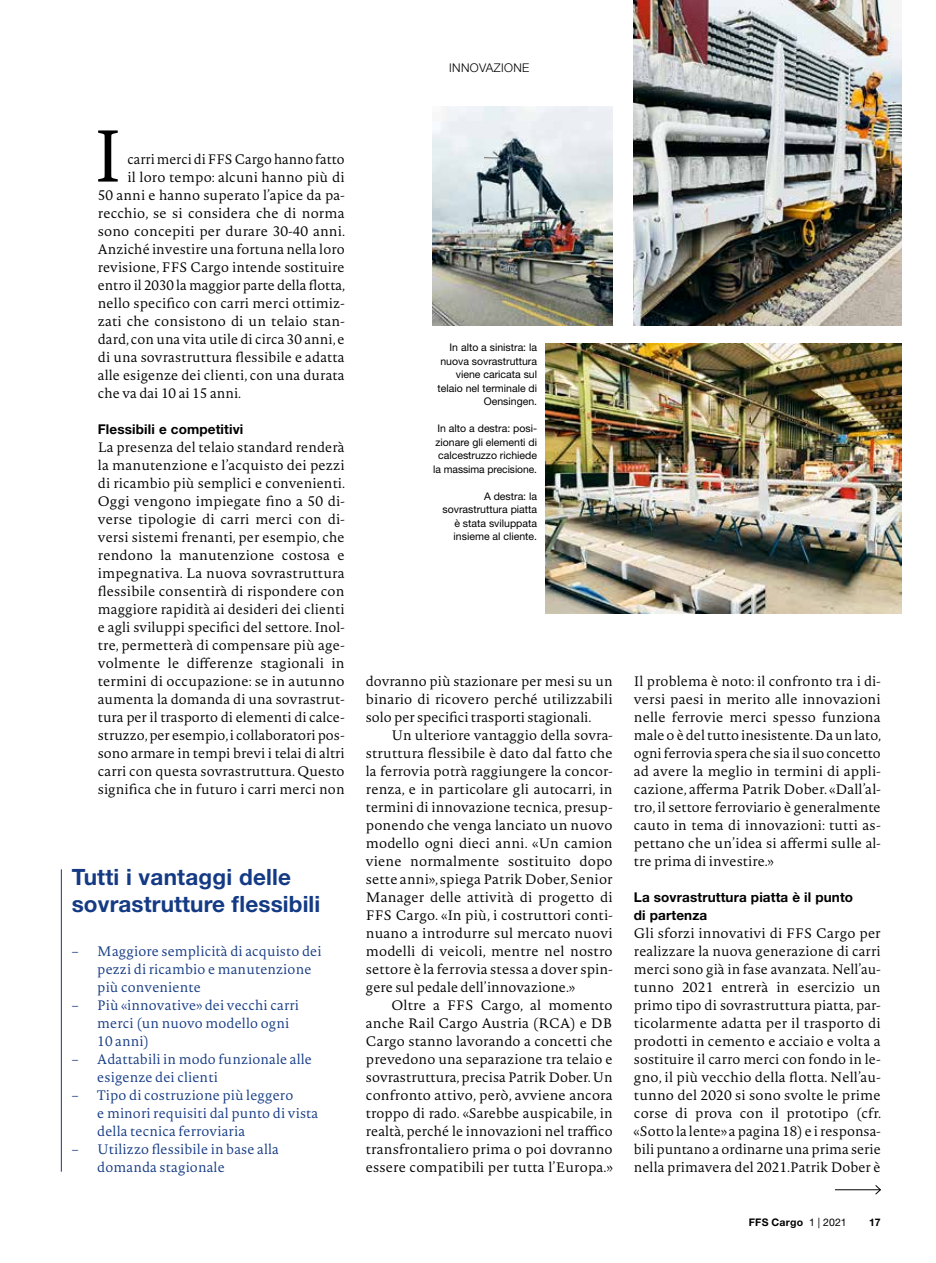
<style>
.page{position:relative;width:936px;height:1263px;background:#fff}
.page>*{position:absolute;margin:0;border:0;box-sizing:border-box;transform-origin:0 0}
.t1{font:300 72px "Novel Pro";color:#000}
.t2{font:700 22.5px/27px "Helvetica Neue LT Std";letter-spacing:.005em;color:#143a84}
.t3{font:300 13.5px/18px "Novel Pro";letter-spacing:.005em;color:#000;text-align:justify}
.t4{font:300 13.5px/18px "Novel Pro";letter-spacing:.01em;color:#143a84}
.t5{font:700 13.5px/18px "Helvetica Neue LT Std";letter-spacing:.01em;color:#000}
.t6{font:300 12px "Helvetica Neue LT Std";letter-spacing:.03em;color:#000}
.t7{font:10.5px/13.5px "Helvetica Neue LT Std";color:#000;text-align:right}
.t8{font:700 10.5px "Helvetica Neue LT Std";letter-spacing:.02em;color:#000}
.s1{font-weight:400}
</style>
<div class="page">
<hr style="left:834px;top:1189px;width:46px;height:1px;background:#000">
<svg style="left:875px;top:1185px;width:5px;height:10px"></svg>
<hr style="left:61px;top:869px;width:1px;height:303px;background:#143a84">
<img style="left:545px;top:344px;width:356px;height:270px">
<img style="left:634px;top:0;width:267px;height:326px">
<img style="left:433px;top:106px;width:179px;height:220px">
<p class="t6" style="left:449px;top:61px;width:82px">INNOVAZIONE</p>
<h1 class="t1" style="left:93px;top:102px;width:32px">I</h1>
<p class="t3" style="left:127px;top:149px;width:219px">carri merci di FFSCargo hanno fatto</p>
<p class="t3" style="left:127px;top:167px;width:219px">il loro tempo: alcuni hanno più di</p>
<p class="t3" style="left:98px;top:185px;width:248px">50 anni e hanno superato l’apice da pa-</p>
<p class="t3" style="left:98px;top:203px;width:248px">recchio, se si considera che di norma</p>
<p class="t3" style="left:98px;top:221px;width:249px">sono concepiti per durare 30-40 anni.</p>
<p class="t3" style="left:98px;top:239px;width:248px">Anziché investire una fortuna nella loro</p>
<p class="t3" style="left:98px;top:257px;width:248px">revisione, FFS Cargo intende sostituire</p>
<p class="t3" style="left:98px;top:275px;width:249px">entro il 2030 la maggior parte della flotta,</p>
<p class="t3" style="left:98px;top:293px;width:248px">nello specifico con carri merci ottimiz-</p>
<p class="t3" style="left:98px;top:311px;width:248px">zati che consistono di un telaio stan-</p>
<p class="t3" style="left:98px;top:329px;width:248px">dard, con una vita utile di circa 30 anni, e</p>
<p class="t3" style="left:98px;top:347px;width:248px">di una sovrastruttura flessibile e adatta</p>
<p class="t3" style="left:98px;top:365px;width:248px">alle esigenze dei clienti, con una durata</p>
<p class="t3" style="left:98px;top:383px;width:145px">che va dai 10 ai 15 anni.</p>
<p class="t5" style="left:98px;top:419px;width:147px">Flessibili e competitivi</p>
<p class="t3" style="left:98px;top:437px;width:249px">La presenza del telaio standard renderà la manutenzione e l’acquisto dei pezzi di ricambio più semplici e convenienti.<br>Oggi vengono impiegate fino a 50 di&shy;verse tipologie di carri merci con di&shy;versi sistemi frenanti, per esempio, che rendono la manutenzione costosa e impegnativa. La nuova sovrastruttura flessibile consentirà di rispondere con maggiore rapidità ai desideri dei clienti e agli sviluppi specifici del settore. Inol&shy;tre, permetterà di compensare più age&shy;volmente le differenze stagionali in termini di occupazione: se in autunno aumenta la domanda di una sovrastrut&shy;tura per il trasporto di elementi di calce&shy;struzzo, per esempio, i collaboratori pos&shy;sono armare in tempi brevi i telai di altri carri con questa sovrastruttura. Questo significa che in futuro i carri merci non</p>
<h2 class="t2" style="left:72px;top:863px;width:250px">Tutti i vantaggi delle sovrastrutture flessibili</h2>
<p class="t4" style="left:97px;top:941px;width:226px;text-indent:-26px">– Maggiore semplicità di acquisto dei pezzi di ricambio e manutenzione più conveniente</p>
<p class="t4" style="left:97px;top:995px;width:203px;text-indent:-26px">– Più «innovative» dei vecchi carri merci (un nuovo modello ogni<br>10 anni)</p>
<p class="t4" style="left:97px;top:1049px;width:216px;text-indent:-26px">– Adattabili in modo funzionale alle esigenze dei clienti</p>
<p class="t4" style="left:97px;top:1085px;width:222px;text-indent:-26px">– Tipo di costruzione più leggero<br>e minori requisiti dal punto di vista della tecnica ferroviaria</p>
<p class="t4" style="left:97px;top:1139px;width:183px;text-indent:-26px">– Utilizzo flessibile in base alla domanda stagionale</p>
<p class="t7" style="left:437px;top:340px;width:101px">In alto a sinistra: la nuova sovrastruttura viene caricata sul telaio nel terminale di<br>Oensingen.</p>
<p class="t7" style="left:433px;top:421px;width:105px;text-align:center">In alto a destra: posi&shy;zionare gli elementi di calcestruzzo richiede la massima precisione.</p>
<p class="t7" style="left:442px;top:489px;width:96px">A destra: la sovrastruttura piatta è stata sviluppata insieme al cliente.</p>
<p class="t3" style="left:366px;top:671px;width:248px">dovranno più stazionare per mesi su un binario di ricovero perché utilizzabili solo per specifici trasporti stagionali.</p>
<p class="t3" style="left:366px;top:725px;width:248px;text-indent:26px">Un ulteriore vantaggio della sovra&shy;struttura flessibile è dato dal fatto che la ferrovia potrà raggiungere la concor&shy;renza, e in particolare gli autocarri, in termini di innovazione tecnica, presup&shy;ponendo che venga lanciato un nuovo modello ogni dieci anni. «Un camion viene normalmente sostituito dopo sette anni», spiega Patrik Dober, Senior Manager delle attività di progetto di FFS Cargo. «In più, i costruttori conti&shy;nuano a introdurre sul mercato nuovi modelli di veicoli, mentre nel nostro settore è la ferrovia stessa a dover spin&shy;gere sul pedale dell’innovazione.»</p>
<p class="t3" style="left:366px;top:995px;width:248px;text-indent:26px">Oltre a FFS Cargo, al momento anche Rail Cargo Austria (RCA) e DB Cargo stanno lavorando a concetti che prevedono una separazione tra telaio e sovrastruttura, precisa Patrik Dober. Un confronto attivo, però, avviene ancora troppo di rado. «Sarebbe auspicabile, in realtà, perché le innovazioni nel traffico transfrontaliero prima o poi dovranno essere compatibili per tutta l’Europa.»</p>
<p class="t3" style="left:634px;top:671px;width:249px">Il problema è noto: il confronto tra i di&shy;versi paesi in merito alle innovazioni nelle ferrovie merci spesso funziona male o è del tutto inesistente. Da un lato, ogni ferrovia spera che sia il suo concetto ad avere la meglio in termini di appli&shy;cazione, afferma Patrik Dober. «Dall’al&shy;tro, il settore ferroviario è generalmente cauto in tema di innovazioni: tutti as&shy;pettano che un’idea si affermi sulle al&shy;tre prima di investire.»</p>
<p class="t5" style="left:634px;top:887px;width:221px">La sovrastruttura piatta è il punto di partenza</p>
<p class="t3" style="left:634px;top:923px;width:249px">Gli sforzi innovativi di FFS Cargo per realizzare la nuova generazione di carri merci sono già in fase avanzata. Nell’au&shy;tunno 2021 entrerà in esercizio un primo tipo di sovrastruttura piatta, par&shy;ticolarmente adatta per il trasporto di prodotti in cemento e acciaio e volta a sostituire il carro merci con fondo in le&shy;gno, il più vecchio della flotta. Nell’au&shy;tunno del 2020 si sono svolte le prime corse di prova con il prototipo (cfr. «Sotto la lente» a pagina 18) e i responsa&shy;bili puntano a ordinarne una prima serie nella primavera del 2021.Patrik Dober è</p>
<p class="t8" style="left:748px;top:1215px;width:99px">FFS Cargo <span class="s1">1 | 2021</span></p>
<p class="t8" style="left:869px;top:1215px;width:13px">17</p>
</div>
